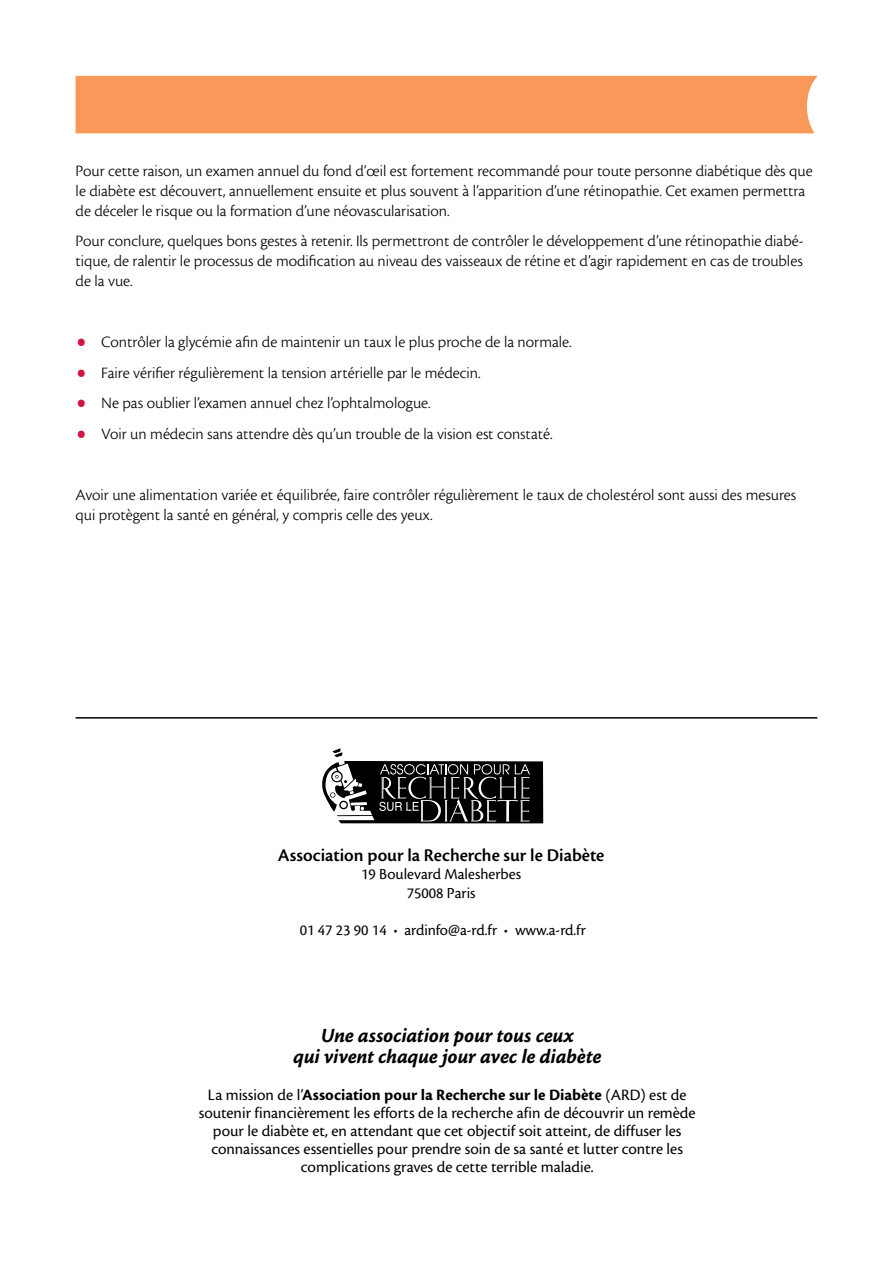
<style>
.page{position:relative;width:893px;height:1263px;background:#fff}
.page>*{position:absolute;margin:0;border:0;box-sizing:border-box;transform-origin:0 0}
.t1{font:21px/21px "Cronos MM It 700 14";color:#000;text-align:center}
.t2{font:18.6px "Cronos MM 574 14";color:#000}
.t3{font:16.5px/19.8px "Cronos MM 295 11";letter-spacing:-.015em;color:#000}
.t4{font:16.5px/18px "Cronos MM 408 11";color:#000;text-align:center}
.t5{font:16.5px "Cronos MM 700 11";color:#000}
.t6{font:16.05px/18.6px "Cronos MM 408 12";color:#000;text-align:center}
.s1{font-family:"Cronos MM 295 30";font-size:45px;color:#d21242}
.s2{font-family:"Cronos MM 408 11"}
</style>
<div class="page">
<div style="left:76px;top:76px;width:741px;height:57px;background:#f8995a"></div>
<hr style="left:76px;top:717px;width:741px;height:1px;background:#000">
<svg style="left:322px;top:748px;width:221px;height:75px"></svg>
<p class="t3" style="left:76px;top:161px;width:739px">Pour cette raison, un examen annuel du fond d’œil est fortement recommandé pour toute personne diabétique dès que le diabète est découvert, annuellement ensuite et plus souvent à l’apparition d’une rétinopathie. Cet examen permettra de déceler le risque ou la formation d’une néovascularisation.</p>
<p class="t3" style="left:76px;top:231px;width:729px;text-align:justify">Pour conclure, quelques bons gestes à retenir. Ils permettront de contrôler le développement d’une rétinopathie diabé&shy;tique, de ralentir le processus de modification au niveau des vaisseaux de rétine et d’agir rapidement en cas de troubles de la vue.</p>
<p class="t3" style="left:76px;top:332px;width:498px"><span class="s1">•</span> Contrôler la glycémie afin de maintenir un taux le plus proche de la normale.</p>
<p class="t3" style="left:76px;top:363px;width:407px"><span class="s1">•</span> Faire vérifier régulièrement la tension artérielle par le médecin.</p>
<p class="t3" style="left:76px;top:393px;width:357px"><span class="s1">•</span> Ne pas oublier l’examen annuel chez l’ophtalmologue.</p>
<p class="t3" style="left:76px;top:424px;width:479px"><span class="s1">•</span> Voir un médecin sans attendre dès qu’un trouble de la vision est constaté.</p>
<p class="t3" style="left:76px;top:485px;width:722px">Avoir une alimentation variée et équilibrée, faire contrôler régulièrement le taux de cholestérol sont aussi des mesures qui protègent la santé en général, y compris celle des yeux.</p>
<p class="t2" style="left:278px;top:845px;width:328px">Association pour la Recherche sur le Diabète</p>
<p class="t6" style="left:361px;top:865px;width:161px">19 Boulevard Malesherbes<br>75008 Paris</p>
<p class="t6" style="left:300px;top:921px;width:288px">01 47 23 90 14 • ardinfo@a-rd.fr • www.a-rd.fr</p>
<p class="t1" style="left:293px;top:1025px;width:309px">Une association pour tous ceux<br>qui vivent chaque jour avec le diabète</p>
<p class="t5" style="left:208px;top:1086px;width:480px"><span class="s2">La mission de l’</span>Association pour la Recherche sur le Diabète <span class="s2">(ARD) est de</span></p>
<p class="t4" style="left:199px;top:1104px;width:498px">soutenir financièrement les efforts de la recherche afin de découvrir un remède pour le diabète et, en attendant que cet objectif soit atteint, de diffuser les connaissances essentielles pour prendre soin de sa santé et lutter contre les complications graves de cette terrible maladie.</p>
</div>
